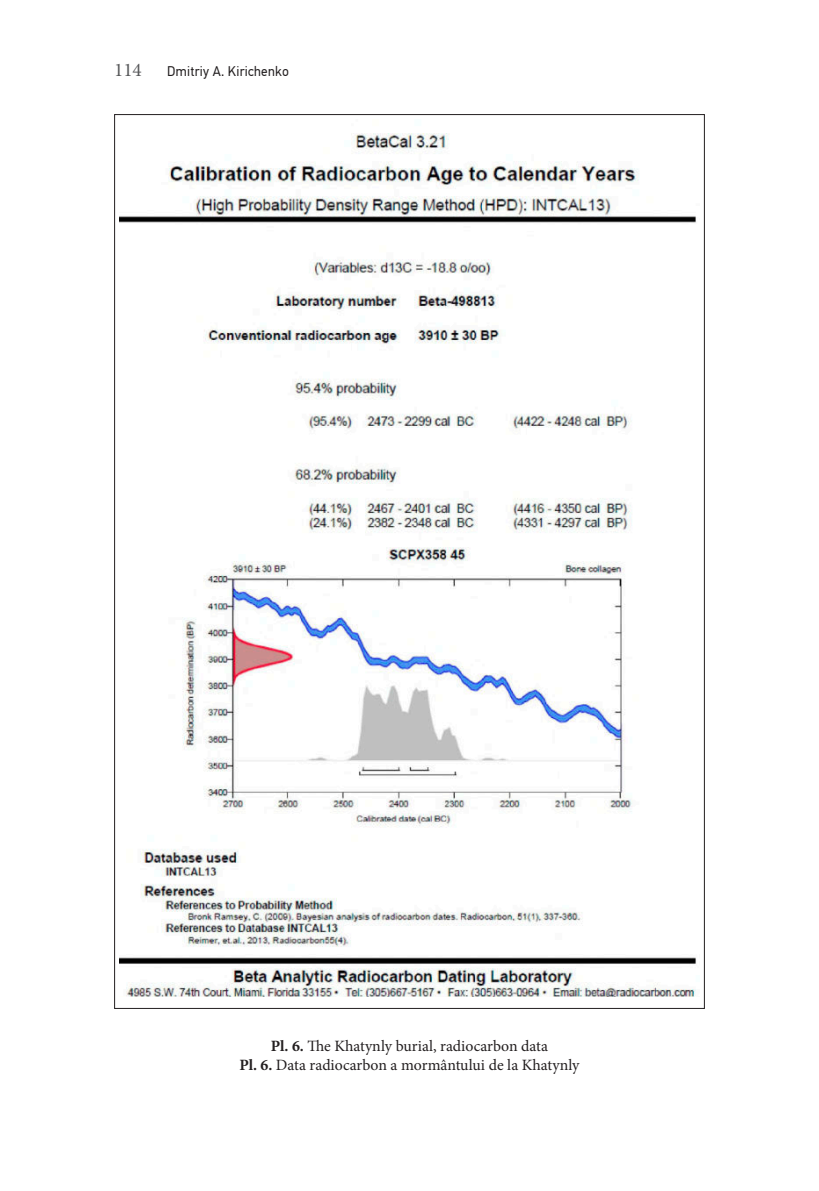
<style>
.page{position:relative;width:819px;height:1191px;background:#fff}
.page>*{position:absolute;margin:0;border:0;box-sizing:border-box;transform-origin:0 0}
.t1{font:19.25px "Minion Pro";color:#57585a}
.t2{font:15.75px/18.9px "Minion Pro";color:#231f20;text-align:center}
.t3{font:14px "PF Din Text Pro";letter-spacing:.02em;color:#231f20;scale:.96 1}
.s1{font-weight:700}
</style>
<div class="page">
<img style="left:120px;top:133px;width:576px;height:863px">
<p class="t1" style="left:114px;top:60px;width:29px">114</p>
<p class="t3" style="left:167px;top:65px;width:128px">Dmitriy A. Kirichenko</p>
<p class="t2" style="left:239px;top:1037px;width:341px"><span class="s1">Pl. 6.</span> The Khatynly burial, radiocarbon data<br><span class="s1">Pl. 6.</span> Data radiocarbon a mormântului de la Khatynly</p>
</div>
